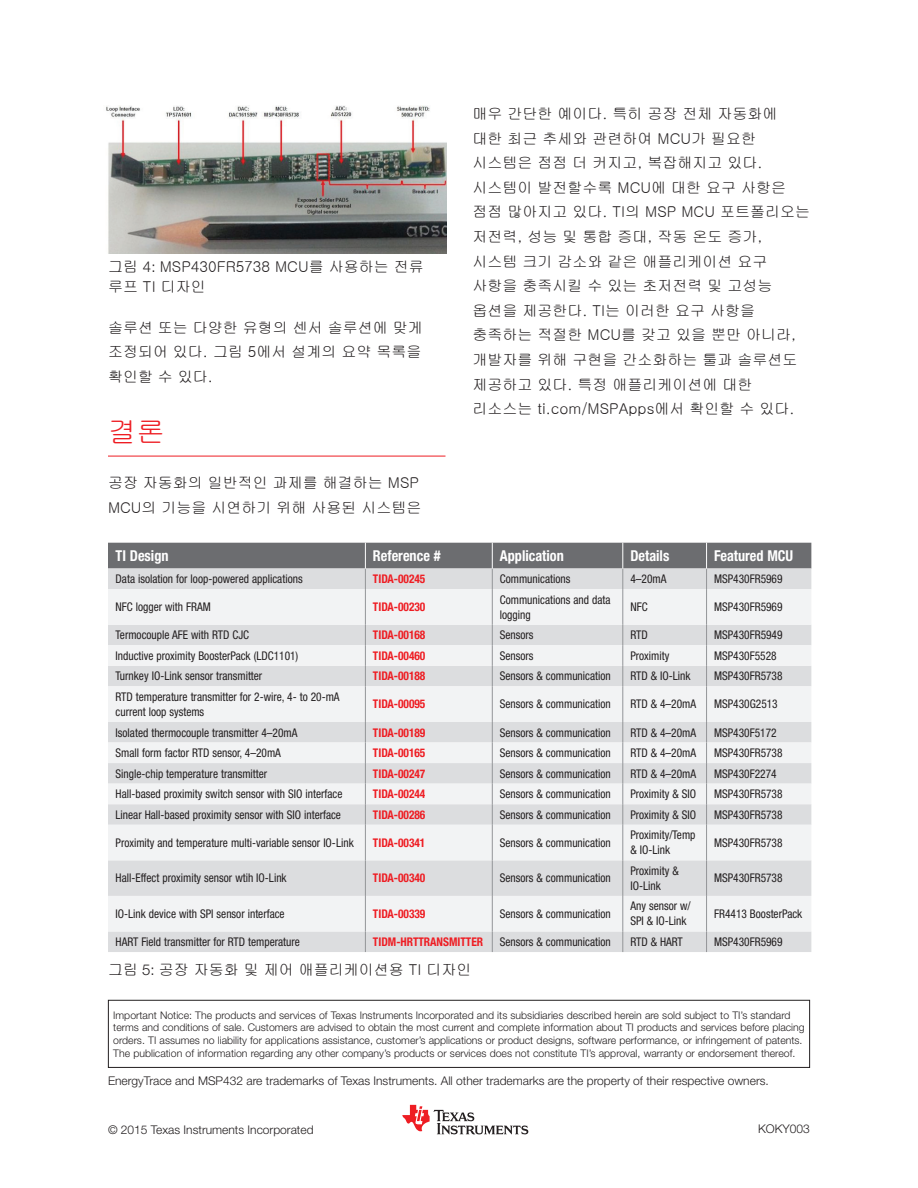
<style>
.page{position:relative;width:918px;height:1188px;background:#fff}
.page>*{position:absolute;margin:0;border:0;box-sizing:border-box;transform-origin:0 0}
.t1{font:28.5px "Gulim";color:#ee1d23}
.t2{font:15px/24.6px "Gulim";color:#231f20}
.t3{font:700 condensed 15px "Helvetica Neue LT Std";color:#fff;scale:.95 1}
.t4{font:condensed 12px/15px "Helvetica Neue LT Std";color:#231f20;scale:.95 1}
.t5{font:700 condensed 12px "Helvetica Neue LT Std";color:#ee1d23;scale:.95 1}
.t6{font:300 12px "Helvetica Neue LT Std";color:#231f20}
.t7{font:300 10.5px/12.6px "Helvetica Neue LT Std";color:#231f20}
.s1{font-family:"Helvetica Neue LT Std";font-weight:300}
</style>
<div class="page">
<img style="left:106px;top:105px;width:340px;height:149px">
<div style="left:108px;top:931px;width:703px;height:21px;background:#dcdddf"></div>
<svg style="left:108px;top:589px;width:703px;height:342px;fill:#f2f3f4"></svg>
<hr style="left:365px;top:589px;width:1px;height:36px;background:#939598">
<hr style="left:492px;top:589px;width:1px;height:36px;background:#939598">
<hr style="left:622px;top:589px;width:1px;height:36px;background:#939598">
<hr style="left:706px;top:589px;width:1px;height:36px;background:#939598">
<svg style="left:365px;top:625px;width:1px;height:61px"></svg>
<svg style="left:492px;top:625px;width:1px;height:61px"></svg>
<svg style="left:622px;top:625px;width:1px;height:61px"></svg>
<svg style="left:706px;top:625px;width:1px;height:61px"></svg>
<hr style="left:365px;top:686px;width:1px;height:36px;background:#939598">
<hr style="left:492px;top:686px;width:1px;height:36px;background:#939598">
<hr style="left:622px;top:686px;width:1px;height:36px;background:#939598">
<hr style="left:706px;top:686px;width:1px;height:36px;background:#939598">
<svg style="left:365px;top:722px;width:1px;height:103px"></svg>
<svg style="left:492px;top:722px;width:1px;height:103px"></svg>
<svg style="left:622px;top:722px;width:1px;height:103px"></svg>
<svg style="left:706px;top:722px;width:1px;height:103px"></svg>
<hr style="left:365px;top:825px;width:1px;height:35px;background:#939598">
<hr style="left:492px;top:825px;width:1px;height:35px;background:#939598">
<hr style="left:622px;top:825px;width:1px;height:35px;background:#939598">
<hr style="left:706px;top:825px;width:1px;height:35px;background:#939598">
<hr style="left:365px;top:860px;width:1px;height:36px;background:#939598">
<hr style="left:492px;top:860px;width:1px;height:36px;background:#939598">
<hr style="left:622px;top:860px;width:1px;height:36px;background:#939598">
<hr style="left:706px;top:860px;width:1px;height:36px;background:#939598">
<hr style="left:365px;top:896px;width:1px;height:35px;background:#939598">
<hr style="left:492px;top:896px;width:1px;height:35px;background:#939598">
<hr style="left:622px;top:896px;width:1px;height:35px;background:#939598">
<hr style="left:706px;top:896px;width:1px;height:35px;background:#939598">
<svg style="left:365px;top:931px;width:1px;height:21px"></svg>
<svg style="left:492px;top:931px;width:1px;height:21px"></svg>
<svg style="left:622px;top:931px;width:1px;height:21px"></svg>
<svg style="left:706px;top:931px;width:1px;height:21px"></svg>
<svg style="left:108px;top:543px;width:703px;height:46px;background:#9e9fa2"></svg>
<div style="left:108px;top:1000px;width:702px;height:68px;border:1px solid #231f20"></div>
<svg style="left:402px;top:1105px;width:126px;height:29px"></svg>
<hr style="left:108px;top:456px;width:338px;height:1px;background:#ee1d23">
<p class="t2" style="left:108px;top:257px;width:317px;line-height:19.5px">그림 <span class="s1">4:</span> MSP430FR5738 MCU를 사용하는 전류 루프 TI 디자인</p>
<p class="t2" style="left:108px;top:315px;width:316px;text-align:justify">솔루션 또는 다양한 유형의 센서 솔루션에 맞게 조정되어 있다. 그림 5에서 설계의 요약 목록을 확인할 수 있다.</p>
<h1 class="t1" style="left:108px;top:418px;width:58px">결론</h1>
<p class="t2" style="left:108px;top:471px;width:315px">공장 자동화의 일반적인 과제를 해결하는 MSP<br>MCU의 기능을 시연하기 위해 사용된 시스템은</p>
<p class="t2" style="left:472px;top:101px;width:339px">매우 간단한 예이다. 특히 공장 전체 자동화에 대한 최근 추세와 관련하여 MCU가 필요한 시스템은 점점 더 커지고, 복잡해지고 있다. 시스템이 발전할수록 MCU에 대한 요구 사항은 점점 많아지고 있다. TI의 MSP MCU 포트폴리오는 저전력, 성능 및 통합 증대, 작동 온도 증가, 시스템 크기 감소와 같은 애플리케이션 요구 사항을 충족시킬 수 있는 초저전력 및 고성능 옵션을 제공한다. TI는 이러한 요구 사항을 충족하는 적절한 MCU를 갖고 있을 뿐만 아니라, 개발자를 위해 구현을 간소화하는 툴과 솔루션도 제공하고 있다. 특정 애플리케이션에 대한 리소스는 ti.com/MSPApps에서 확인할 수 있다.</p>
<p class="t3" style="left:116px;top:547px;width:57px">TI Design</p>
<p class="t3" style="left:373px;top:547px;width:73px">Reference #</p>
<p class="t3" style="left:500px;top:547px;width:69px">Application</p>
<p class="t3" style="left:630px;top:547px;width:43px">Details</p>
<p class="t3" style="left:714px;top:547px;width:85px">Featured MCU</p>
<p class="t4" style="left:116px;top:571px;width:198px">Data isolation for loop-powered applications</p>
<p class="t5" style="left:373px;top:572px;width:57px">TIDA-00245</p>
<p class="t4" style="left:500px;top:571px;width:76px">Communications</p>
<p class="t4" style="left:630px;top:571px;width:39px">4–20mA</p>
<p class="t4" style="left:714px;top:571px;width:74px">MSP430FR5969</p>
<p class="t4" style="left:116px;top:599px;width:102px">NFC logger with FRAM</p>
<p class="t5" style="left:373px;top:600px;width:57px">TIDA-00230</p>
<p class="t4" style="left:500px;top:592px;width:118px">Communications and data logging</p>
<p class="t4" style="left:630px;top:599px;width:20px">NFC</p>
<p class="t4" style="left:714px;top:599px;width:74px">MSP430FR5969</p>
<p class="t4" style="left:116px;top:627px;width:142px">Termocouple AFE with RTD CJC</p>
<p class="t5" style="left:373px;top:628px;width:57px">TIDA-00168</p>
<p class="t4" style="left:500px;top:627px;width:37px">Sensors</p>
<p class="t4" style="left:630px;top:627px;width:20px">RTD</p>
<p class="t4" style="left:714px;top:627px;width:74px">MSP430FR5949</p>
<p class="t4" style="left:116px;top:648px;width:194px">Inductive proximity BoosterPack (LDC1101)</p>
<p class="t5" style="left:373px;top:648px;width:57px">TIDA-00460</p>
<p class="t4" style="left:500px;top:648px;width:37px">Sensors</p>
<p class="t4" style="left:630px;top:648px;width:43px">Proximity</p>
<p class="t4" style="left:714px;top:648px;width:67px">MSP430F5528</p>
<p class="t4" style="left:116px;top:669px;width:156px">Turnkey IO-Link sensor transmitter</p>
<p class="t5" style="left:373px;top:669px;width:57px">TIDA-00188</p>
<p class="t4" style="left:500px;top:669px;width:118px">Sensors &amp; communication</p>
<p class="t4" style="left:630px;top:669px;width:65px">RTD &amp; IO-Link</p>
<p class="t4" style="left:714px;top:669px;width:74px">MSP430FR5738</p>
<p class="t4" style="left:116px;top:689px;width:237px">RTD temperature transmitter for 2-wire, 4- to 20-mA current loop systems</p>
<p class="t5" style="left:373px;top:697px;width:57px">TIDA-00095</p>
<p class="t4" style="left:500px;top:697px;width:118px">Sensors &amp; communication</p>
<p class="t4" style="left:630px;top:697px;width:71px">RTD &amp; 4–20mA</p>
<p class="t4" style="left:714px;top:697px;width:68px">MSP430G2513</p>
<p class="t4" style="left:116px;top:725px;width:193px">Isolated thermocouple transmitter 4–20mA</p>
<p class="t5" style="left:373px;top:725px;width:57px">TIDA-00189</p>
<p class="t4" style="left:500px;top:725px;width:118px">Sensors &amp; communication</p>
<p class="t4" style="left:630px;top:725px;width:71px">RTD &amp; 4–20mA</p>
<p class="t4" style="left:714px;top:725px;width:67px">MSP430F5172</p>
<p class="t4" style="left:116px;top:745px;width:176px">Small form factor RTD sensor, 4–20mA</p>
<p class="t5" style="left:373px;top:746px;width:57px">TIDA-00165</p>
<p class="t4" style="left:500px;top:745px;width:118px">Sensors &amp; communication</p>
<p class="t4" style="left:630px;top:745px;width:71px">RTD &amp; 4–20mA</p>
<p class="t4" style="left:714px;top:745px;width:74px">MSP430FR5738</p>
<p class="t4" style="left:116px;top:766px;width:161px">Single-chip temperature transmitter</p>
<p class="t5" style="left:373px;top:766px;width:57px">TIDA-00247</p>
<p class="t4" style="left:500px;top:766px;width:118px">Sensors &amp; communication</p>
<p class="t4" style="left:630px;top:766px;width:71px">RTD &amp; 4–20mA</p>
<p class="t4" style="left:714px;top:766px;width:67px">MSP430F2274</p>
<p class="t4" style="left:116px;top:786px;width:240px">Hall-based proximity switch sensor with SIO interface</p>
<p class="t5" style="left:373px;top:787px;width:57px">TIDA-00244</p>
<p class="t4" style="left:500px;top:786px;width:118px">Sensors &amp; communication</p>
<p class="t4" style="left:630px;top:786px;width:71px">Proximity &amp; SIO</p>
<p class="t4" style="left:714px;top:786px;width:74px">MSP430FR5738</p>
<p class="t4" style="left:116px;top:807px;width:239px">Linear Hall-based proximity sensor with SIO interface</p>
<p class="t5" style="left:373px;top:807px;width:57px">TIDA-00286</p>
<p class="t4" style="left:500px;top:807px;width:118px">Sensors &amp; communication</p>
<p class="t4" style="left:630px;top:807px;width:71px">Proximity &amp; SIO</p>
<p class="t4" style="left:714px;top:807px;width:74px">MSP430FR5738</p>
<p class="t4" style="left:116px;top:835px;width:252px">Proximity and temperature multi-variable sensor IO-Link</p>
<p class="t5" style="left:373px;top:835px;width:57px">TIDA-00341</p>
<p class="t4" style="left:500px;top:835px;width:118px">Sensors &amp; communication</p>
<p class="t4" style="left:630px;top:828px;width:70px">Proximity/Temp &amp; IO-Link</p>
<p class="t4" style="left:714px;top:835px;width:74px">MSP430FR5738</p>
<p class="t4" style="left:116px;top:871px;width:182px">Hall-Effect proximity sensor wtih IO-Link</p>
<p class="t5" style="left:373px;top:871px;width:57px">TIDA-00340</p>
<p class="t4" style="left:500px;top:871px;width:118px">Sensors &amp; communication</p>
<p class="t4" style="left:630px;top:863px;width:52px">Proximity &amp;<br>IO-Link</p>
<p class="t4" style="left:714px;top:871px;width:74px">MSP430FR5738</p>
<p class="t4" style="left:116px;top:906px;width:179px">IO-Link device with SPI sensor interface</p>
<p class="t5" style="left:373px;top:906px;width:57px">TIDA-00339</p>
<p class="t4" style="left:500px;top:906px;width:118px">Sensors &amp; communication</p>
<p class="t4" style="left:630px;top:899px;width:65px">Any sensor w/<br>SPI &amp; IO-Link</p>
<p class="t4" style="left:714px;top:906px;width:94px">FR4413 BoosterPack</p>
<p class="t4" style="left:116px;top:934px;width:196px">HART Field transmitter for RTD temperature</p>
<p class="t5" style="left:373px;top:935px;width:118px">TIDM-HRTTRANSMITTER</p>
<p class="t4" style="left:500px;top:934px;width:118px">Sensors &amp; communication</p>
<p class="t4" style="left:630px;top:934px;width:57px">RTD &amp; HART</p>
<p class="t4" style="left:714px;top:934px;width:74px">MSP430FR5969</p>
<p class="t2" style="left:108px;top:958px;width:365px">그림 <span class="s1">5:</span> 공장 자동화 및 제어 애플리케이션용 TI 디자인</p>
<p class="t7" style="left:113px;top:1008px;width:693px">Important Notice: The products and services of Texas Instruments Incorporated and its subsidiaries described herein are sold subject to TI’s standard terms and conditions of sale. Customers are advised to obtain the most current and complete information about TI products and services before placing orders. TI assumes no liability for applications assistance, customer’s applications or product designs, software performance, or infringement of patents.<br>The publication of information regarding any other company’s products or services does not constitute TI’s approval, warranty or endorsement thereof.</p>
<p class="t6" style="left:108px;top:1073px;width:662px">EnergyTrace and MSP432 are trademarks of Texas Instruments. All other trademarks are the property of their respective owners.</p>
<p class="t6" style="left:108px;top:1122px;width:207px">© 2015 Texas Instruments Incorporated</p>
<p class="t6" style="left:758px;top:1122px;width:53px">KOKY003</p>
</div>
